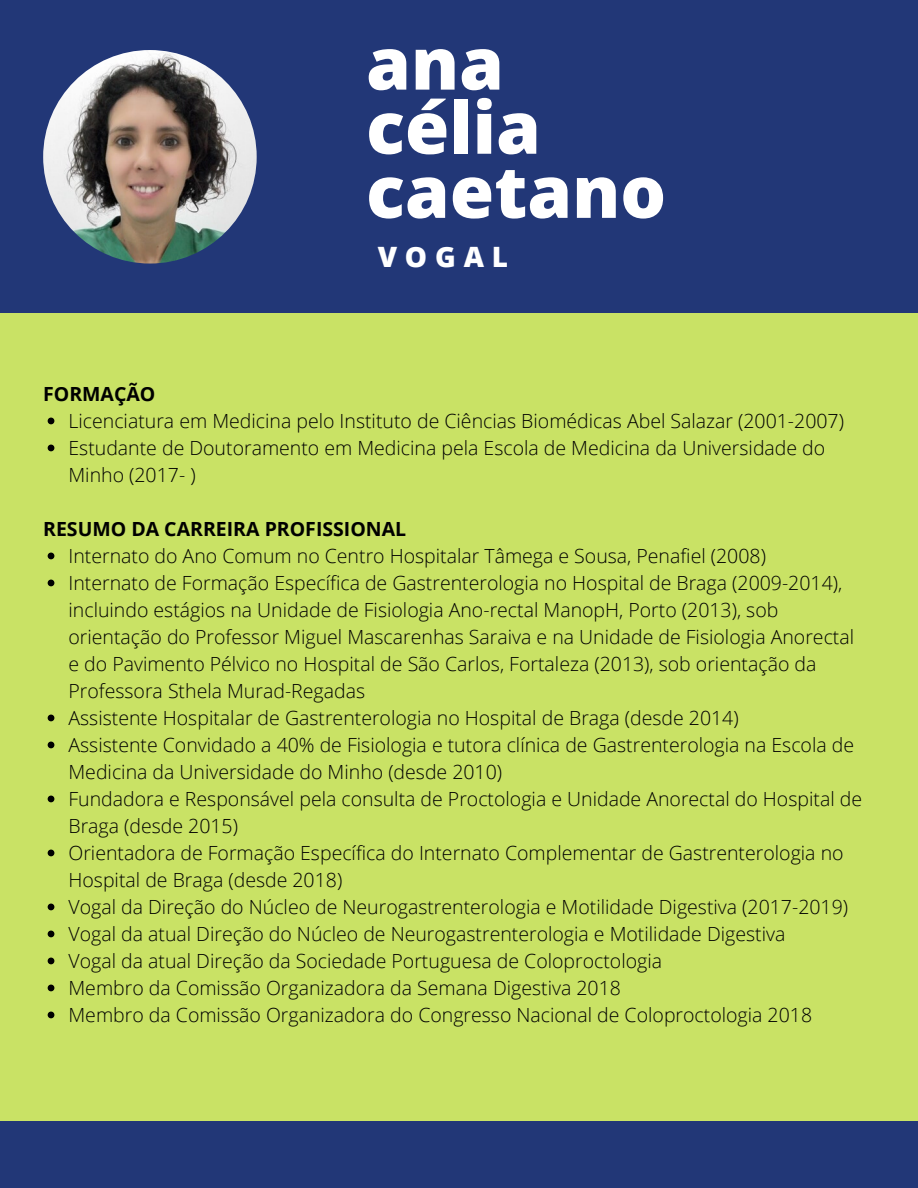
<style>
.page{position:relative;width:918px;height:1188px;background:#223777}
.page>*{position:absolute;margin:0;border:0;box-sizing:border-box;transform-origin:0 0}
.t1{font:800 72px/64.2px "Open Sans";color:#fff}
.t2{font:800 28.05px "Open Sans";letter-spacing:.28em;color:#fff}
.t3{font:300 19.5px/27px "Open Sans";color:#000}
.t4{font:700 19.5px "Open Sans";color:#000}
</style>
<div class="page">
<div style="left:0;top:313px;width:918px;height:808px;background:#c9e265"></div>
<img style="left:43px;top:50px;width:214px;height:214px;border-radius:50%">
<svg style="left:48px;top:418px;width:6px;height:6px"></svg>
<svg style="left:48px;top:445px;width:6px;height:6px"></svg>
<svg style="left:48px;top:553px;width:6px;height:6px"></svg>
<svg style="left:48px;top:580px;width:6px;height:6px"></svg>
<svg style="left:48px;top:715px;width:6px;height:6px"></svg>
<svg style="left:48px;top:742px;width:6px;height:6px"></svg>
<svg style="left:48px;top:796px;width:6px;height:6px"></svg>
<svg style="left:48px;top:850px;width:6px;height:6px"></svg>
<svg style="left:48px;top:904px;width:6px;height:6px"></svg>
<svg style="left:48px;top:931px;width:6px;height:6px"></svg>
<svg style="left:48px;top:958px;width:6px;height:6px"></svg>
<svg style="left:48px;top:985px;width:6px;height:6px"></svg>
<svg style="left:48px;top:1012px;width:6px;height:6px"></svg>
<p class="t4" style="left:43px;top:380px;width:114px">FORMAÇÃO</p>
<h1 class="t1" style="left:366px;top:30px;width:302px">ana célia caetano</h1>
<h2 class="t2" style="left:378px;top:237px;width:132px">VOGAL</h2>
<p class="t3" style="left:69px;top:407px;width:777px">Licenciatura em Medicina pelo Instituto de Ciências Biomédicas Abel Salazar (2001-2007)<br>Estudante de Doutoramento em Medicina pela Escola de Medicina da Universidade do<br>Minho (2017- )</p>
<p class="t4" style="left:43px;top:515px;width:365px">RESUMO DA CARREIRA PROFISSIONAL</p>
<p class="t3" style="left:69px;top:542px;width:795px">Internato do Ano Comum no Centro Hospitalar Tâmega e Sousa, Penafiel (2008)<br>Internato de Formação Específica de Gastrenterologia no Hospital de Braga (2009-2014), incluindo estágios na Unidade de Fisiologia Ano-rectal ManopH, Porto (2013), sob orientação do Professor Miguel Mascarenhas Saraiva e na Unidade de Fisiologia Anorectal e do Pavimento Pélvico no Hospital de São Carlos, Fortaleza (2013), sob orientação da Professora Sthela Murad-Regadas<br>Assistente Hospitalar de Gastrenterologia no Hospital de Braga (desde 2014)<br>Assistente Convidado a 40% de Fisiologia e tutora clínica de Gastrenterologia na Escola de Medicina da Universidade do Minho (desde 2010)<br>Fundadora e Responsável pela consulta de Proctologia e Unidade Anorectal do Hospital de Braga (desde 2015)<br>Orientadora de Formação Específica do Internato Complementar de Gastrenterologia no Hospital de Braga (desde 2018)<br>Vogal da Direção do Núcleo de Neurogastrenterologia e Motilidade Digestiva (2017-2019)<br>Vogal da atual Direção do Núcleo de Neurogastrenterologia e Motilidade Digestiva<br>Vogal da atual Direção da Sociedade Portuguesa de Coloproctologia<br>Membro da Comissão Organizadora da Semana Digestiva 2018<br>Membro da Comissão Organizadora do Congresso Nacional de Coloproctologia 2018</p>
</div>
